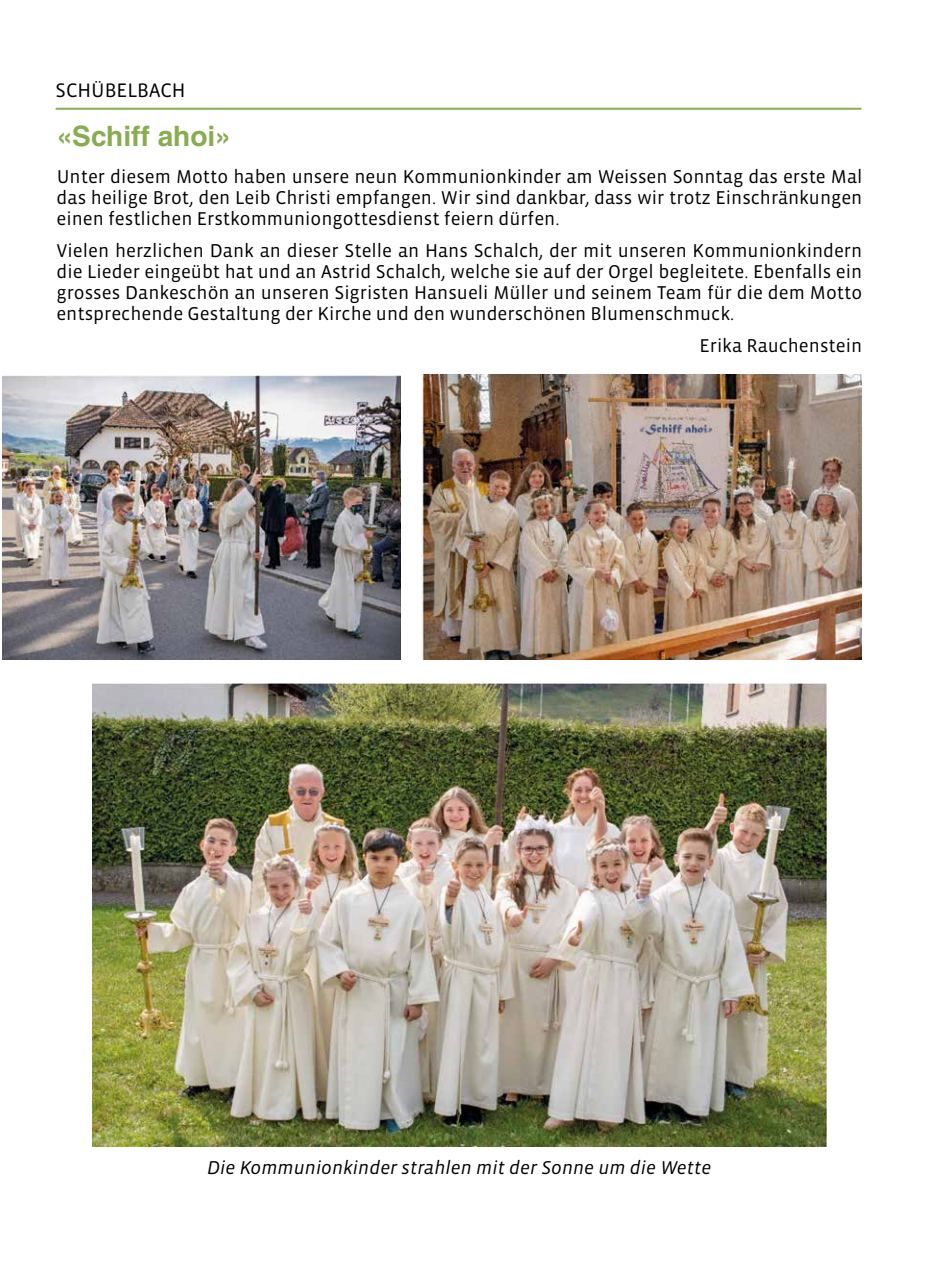
<style>
.page{position:relative;width:942px;height:1276px;background:#fff}
.page>*{position:absolute;margin:0;border:0;box-sizing:border-box;transform-origin:0 0}
.t1{font:700 28px "Helvetica";color:#88ac50}
.t2{font:20px "Vista Sans";color:#000}
.t3{font:19px/21px "Vista Sans";color:#000;text-align:justify}
.t4{font:italic 19px "Vista Sans";color:#000}
</style>
<div class="page">
<hr style="left:56px;top:108px;width:805px;height:2px;background:#88ac50">
<img style="left:2px;top:376px;width:398px;height:284px">
<img style="left:421px;top:375px;width:440px;height:285px">
<img style="left:93px;top:683px;width:733px;height:463px">
<p class="t2" style="left:56px;top:80px;width:131px">SCHÜBELBACH</p>
<h1 class="t1" style="left:57px;top:119px;width:175px">«Schiff ahoi»</h1>
<p class="t3" style="left:57px;top:166px;width:807px">Unter diesem Motto haben unsere neun Kommunionkinder am Weissen Sonntag das erste Mal das heilige Brot, den Leib Christi empfangen. Wir sind dankbar, dass wir trotz Einschränkungen einen festlichen Erstkommuniongottesdienst feiern dürfen.</p>
<p class="t3" style="left:56px;top:240px;width:807px">Vielen herzlichen Dank an dieser Stelle an Hans Schalch, der mit unseren Kommunionkindern die Lieder eingeübt hat und an Astrid Schalch, welche sie auf der Orgel begleitete. Ebenfalls ein grosses Dankeschön an unseren Sigristen Hansueli Müller und seinem Team für die dem Motto entsprechende Gestaltung der Kirche und den wunderschönen Blumenschmuck.</p>
<p class="t3" style="left:699px;top:336px;width:164px">Erika Rauchenstein</p>
<p class="t4" style="left:207px;top:1158px;width:505px">Die Kommunionkinder strahlen mit der Sonne um die Wette</p>
</div>
